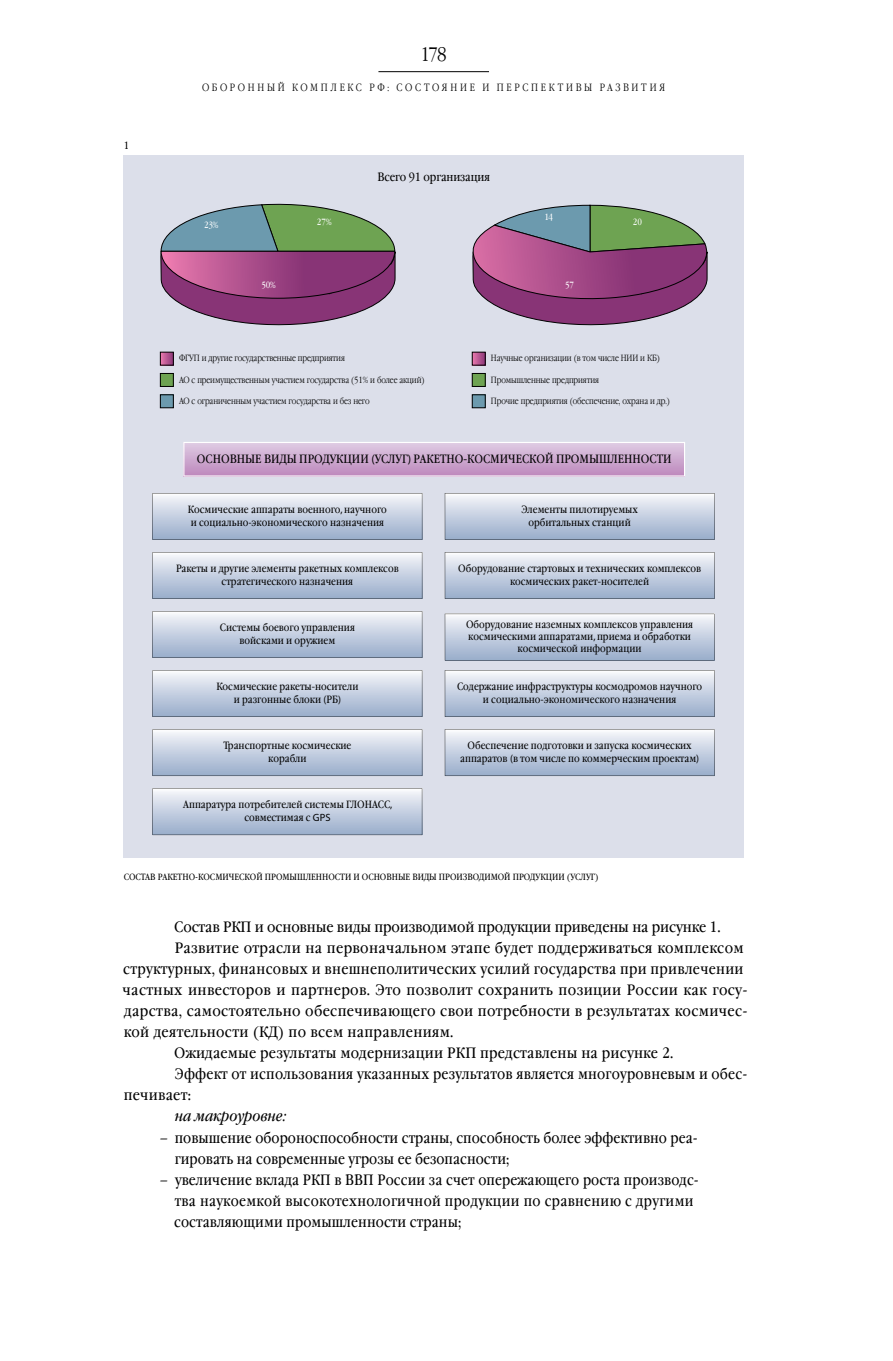
<style>
.page{position:relative;width:893px;height:1361px;background:#fff}
.page>*{position:absolute;margin:0;border:0;box-sizing:border-box;transform-origin:0 0}
.t1{font:300 19.5px "Garamond Narrow C";color:#000}
.t2{font:15px/21px "Garamond Book Narrow C";letter-spacing:.015em;color:#000}
.t3{font:15px "Garamond Book Narrow C";letter-spacing:.015em;color:#000;scale:1.05 1}
.t4{font:15px "Garamond Book Narrow C";letter-spacing:.015em;color:#000;scale:1.04 1}
.t5{font:15px "Garamond Book Narrow C";letter-spacing:-.01em;color:#000;scale:1.04 1}
.t6{font:italic 15px "Garamond Book Narrow C";color:#000;scale:1.04 1}
.t7{font:12px "Garamond Book Narrow C";color:#000}
.t8{font:10.5px/13.5px "Garamond Book Narrow C";color:#000;text-align:center}
.t9{font:300 10.5px "Garamond Narrow C";color:#000}
.t10{font:300 9px "Garamond Narrow C";letter-spacing:-.01em;color:#000}
.t11{font:9px "Garamond Book Narrow C";color:#000}
.t12{font:9px "Garamond Book Narrow C";letter-spacing:-.05em;color:#fff}
.s1{font-family:"Myriad"}
</style>
<div class="page">
<div style="left:123px;top:155px;width:621px;height:703px;background:#dcdfea"></div>
<svg style="left:472px;top:205px;width:236px;height:121px"></svg>
<svg style="left:161px;top:203px;width:234px;height:123px"></svg>
<svg style="left:162px;top:354px;width:10px;height:9px"></svg>
<div style="left:160px;top:352px;width:14px;height:13px;border:1px solid #000"></div>
<div style="left:160px;top:373px;width:13px;height:13px;background:#6ea352"></div>
<div style="left:160px;top:373px;width:14px;height:14px;border:1px solid #000"></div>
<div style="left:160px;top:395px;width:13px;height:13px;background:#6c9aae"></div>
<div style="left:160px;top:394px;width:14px;height:14px;border:1px solid #000"></div>
<svg style="left:474px;top:354px;width:9px;height:9px"></svg>
<div style="left:472px;top:352px;width:13px;height:13px;border:1px solid #000"></div>
<div style="left:472px;top:373px;width:13px;height:13px;background:#6ea352"></div>
<div style="left:472px;top:373px;width:13px;height:14px;border:1px solid #000"></div>
<div style="left:472px;top:395px;width:13px;height:13px;background:#6c9aae"></div>
<div style="left:472px;top:394px;width:13px;height:14px;border:1px solid #000"></div>
<svg style="left:153px;top:493px;width:269px;height:47px"></svg>
<svg style="left:445px;top:493px;width:269px;height:47px"></svg>
<svg style="left:153px;top:552px;width:269px;height:47px"></svg>
<svg style="left:445px;top:552px;width:269px;height:47px"></svg>
<svg style="left:153px;top:611px;width:269px;height:47px"></svg>
<svg style="left:445px;top:614px;width:269px;height:46px"></svg>
<svg style="left:153px;top:670px;width:269px;height:47px"></svg>
<svg style="left:445px;top:670px;width:269px;height:47px"></svg>
<svg style="left:153px;top:729px;width:269px;height:47px"></svg>
<svg style="left:153px;top:788px;width:269px;height:47px"></svg>
<svg style="left:445px;top:729px;width:269px;height:47px"></svg>
<svg style="left:183px;top:442px;width:502px;height:34px;background:#d0add2"></svg>
<hr style="left:378px;top:71px;width:111px;height:1px;background:#000">
<h1 class="t1" style="left:421px;top:43px;width:28px">178</h1>
<p class="t8" style="left:124px;top:139px;width:7px">1</p>
<p class="t9" style="left:202px;top:82px;width:11px">оборонный</p>
<p class="t9" style="left:292px;top:82px;width:10px">комплекс</p>
<p class="t9" style="left:369px;top:82px;width:37px">рф :состояние</p>
<p class="t9" style="left:482px;top:82px;width:25px">и перспективы</p>
<p class="t9" style="left:600px;top:82px;width:10px">развития</p>
<p class="t12" style="left:204px;top:220px;width:16px">23%</p>
<p class="t12" style="left:262px;top:280px;width:16px">50%</p>
<p class="t12" style="left:317px;top:217px;width:17px">27%</p>
<p class="t7" style="left:377px;top:171px;width:114px">Всего 91 организация</p>
<p class="t12" style="left:544px;top:212px;width:10px">14</p>
<p class="t12" style="left:565px;top:280px;width:10px">57</p>
<p class="t12" style="left:633px;top:217px;width:11px">20</p>
<p class="t10" style="left:179px;top:353px;width:167px">ФГУП и другие государственные предприятия</p>
<p class="t10" style="left:179px;top:375px;width:247px">АО с преимущественным участием государства (51% и более акций)</p>
<p class="t10" style="left:179px;top:396px;width:192px">АО с ограниченным участием государства и без него</p>
<p class="t10" style="left:491px;top:353px;width:170px">Научные организации (в том числе НИИ и КБ)</p>
<p class="t10" style="left:491px;top:375px;width:110px">Промышленные предприятия</p>
<p class="t10" style="left:491px;top:396px;width:181px">Прочие предприятия (обеспечение, охрана и др.)</p>
<p class="t7" style="left:197px;top:452px;width:476px">ОСНОВНЫЕ ВИДЫ ПРОДУКЦИИ <span class="s1">(</span>УСЛУГ<span class="s1">)</span> РАКЕТНО<span class="s1">-</span>КОСМИЧЕСКОЙ ПРОМЫШЛЕННОСТИ</p>
<p class="t8" style="left:188px;top:502px;width:200px;text-align:left">Космические аппараты военного<span class="s1">,</span> научного и социально<span class="s1">-</span>экономического назначения</p>
<p class="t8" style="left:521px;top:502px;width:118px">Элементы пилотируемых орбитальных станций</p>
<p class="t8" style="left:176px;top:562px;width:224px">Ракеты и другие элементы ракетных комплексов стратегического назначения</p>
<p class="t8" style="left:458px;top:562px;width:244px">Оборудование стартовых и технических комплексов космических ракет<span class="s1">-</span>носителей</p>
<p class="t8" style="left:220px;top:621px;width:137px">Системы боевого управления войсками и оружием</p>
<p class="t8" style="left:466px;top:619px;width:229px;line-height:12px">Оборудование наземных комплексов управления космическими аппаратами<span class="s1">,</span> приема и обработки космической информации</p>
<p class="t8" style="left:216px;top:680px;width:144px">Космические ракеты<span class="s1">-</span>носители и разгонные блоки <span class="s1">(</span>РБ<span class="s1">)</span></p>
<p class="t8" style="left:457px;top:680px;width:247px">Содержание инфраструктуры космодромов научного и социально<span class="s1">-</span>экономического назначения</p>
<p class="t8" style="left:223px;top:739px;width:130px">Транспортные космические корабли</p>
<p class="t8" style="left:183px;top:798px;width:211px">Аппаратура потребителей системы ГЛОНАСС<span class="s1">, </span>совместимая с <span class="s1">GPS</span></p>
<p class="t8" style="left:460px;top:739px;width:241px">Обеспечение подготовки и запуска космических аппаратов <span class="s1">(</span>в том числе по коммерческим проектам<span class="s1">)</span></p>
<p class="t11" style="left:124px;top:871px;width:476px">СОСТАВ РАКЕТНО-КОСМИЧЕСКОЙ ПРОМЫШЛЕННОСТИ И ОСНОВНЫЕ ВИДЫ ПРОИЗВОДИМОЙ ПРОДУКЦИИ (УСЛУГ)</p>
<h2 class="t5" style="left:174px;top:919px;width:527px">Состав РКП и основные виды производимой продукции приведены на рисунке 1.</h2>
<h2 class="t3" style="left:175px;top:940px;width:543px">Развитие отрасли на первоначальном этапе будет поддерживаться комплексом</h2>
<h2 class="t2" style="left:123px;top:959px;width:622px">структурных, финансовых и внешнеполитических усилий государства при привлечении</h2>
<h2 class="t3" style="left:123px;top:982px;width:597px">частных инвесторов и партнеров. Это позволит сохранить позиции России как госу-</h2>
<h2 class="t3" style="left:124px;top:1003px;width:595px">дарства, самостоятельно обеспечивающего свои потребности в результатах космичес-</h2>
<h2 class="t4" style="left:124px;top:1024px;width:318px">кой деятельности (КД) по всем направлениям.</h2>
<h2 class="t4" style="left:174px;top:1045px;width:481px">Ожидаемые результаты модернизации РКП представлены на рисунке 2.</h2>
<h2 class="t2" style="left:175px;top:1064px;width:574px">Эффект от использования указанных результатов является многоуровневым и обес-</h2>
<h2 class="t4" style="left:124px;top:1087px;width:66px">печивает:</h2>
<h2 class="t6" style="left:175px;top:1108px;width:109px">на макроуровне:</h2>
<h2 class="t2" style="left:175px;top:1127px;width:524px;text-indent:-15px">– повышение обороноспособности страны, способность более эффективно реа&shy;гировать на современные угрозы ее безопасности;</h2>
<h2 class="t2" style="left:174px;top:1169px;width:526px;text-indent:-15px">– увеличение вклада РКП в ВВП России за счет опережающего роста производс&shy;тва наукоемкой высокотехнологичной продукции по сравнению с другими составляющими промышленности страны;</h2>
</div>
